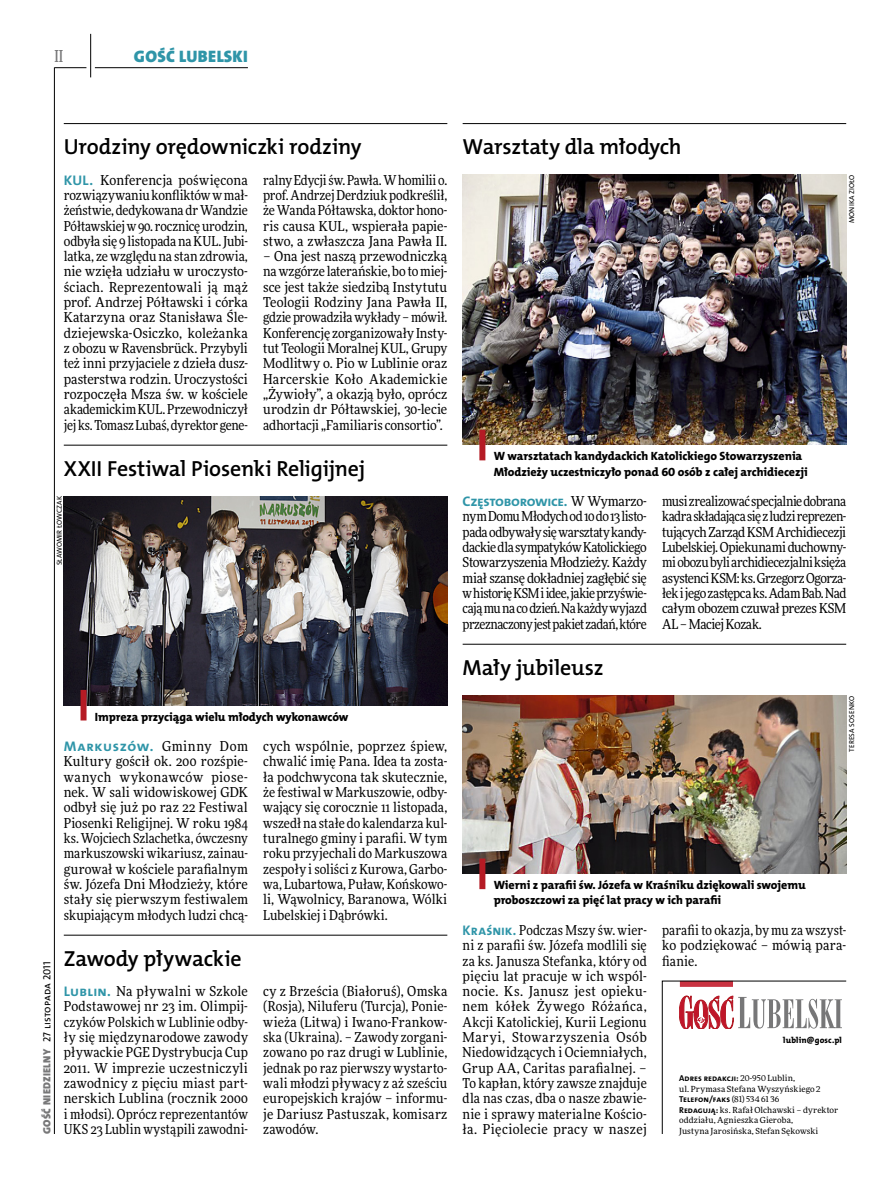
<style>
.page{position:relative;width:893px;height:1191px;background:#fff}
.page>*{position:absolute;margin:0;border:0;box-sizing:border-box;transform-origin:0 0}
.t1{font:21.9px "The Mix HP6 Se Bld";letter-spacing:-.01em;color:#000}
.t2{font:16.65px "The Mix HP9 Blk";letter-spacing:.02em;color:#2f95a8}
.t3{font:500 16.5px "Freeday Narrow";color:#777778;scale:.9 1}
.t4{font:13.95px "The Mix HP7 Bld";letter-spacing:-.025em;color:#2f95a8}
.t5{font:13.95px "The Mix HP7 Bld";letter-spacing:.04em;color:#2f95a8}
.t6{font:13.65px/15.3px "Freeday Narrow News";color:#000;text-align:justify}
.t7{font:12px/15.3px "The Mix HP8 Ex Bld";letter-spacing:-.005em;color:#000}
.t8{font:10.5px "The Mix HP5 Plain";color:#000}
.t9{font:8.55px "The Mix HP7 Bld";letter-spacing:.005em;color:#000}
.t10{font:8.55px "The Mix HP8 Ex Bld";letter-spacing:.015em;color:#000}
.t11{font:8.4px/10.5px "Freeday News";letter-spacing:.015em;color:#000}
.t12{font:7.2px "The Mix HP5 Plain";letter-spacing:.01em;color:#000}
.s1{font-family:"The Mix HP7 Bld";font-size:13.95px;color:#2f95a8}
.s2{font-family:"The Mix HP9 Blk";color:#777778}
.s3{font-family:"Freeday Narrow News";font-size:13.65px;color:#000}
.s4{font-family:"Freeday News";font-size:8.4px}
.s5{font-family:"The Mix HP7 Bld";font-size:8.55px}
</style>
<div class="page">
<hr style="left:54px;top:67px;width:1px;height:1067px;background:#000">
<hr style="left:90px;top:34px;width:1px;height:43px;background:#000">
<hr style="left:54px;top:67px;width:32px;height:1px;background:#000">
<hr style="left:95px;top:67px;width:153px;height:1px;background:#000">
<svg style="left:662px;top:980px;width:185px;height:154px"></svg>
<hr style="left:64px;top:123px;width:383px;height:1px;background:#000">
<hr style="left:463px;top:123px;width:383px;height:1px;background:#000">
<img style="left:463px;top:174px;width:383px;height:271px">
<div style="left:479px;top:430px;width:6px;height:30px;background:#b51b24"></div>
<hr style="left:463px;top:644px;width:383px;height:1px;background:#000">
<img style="left:463px;top:696px;width:383px;height:177px">
<div style="left:479px;top:858px;width:6px;height:31px;background:#b51b24"></div>
<img style="left:64px;top:496px;width:383px;height:209px">
<hr style="left:64px;top:445px;width:383px;height:1px;background:#000">
<div style="left:81px;top:690px;width:6px;height:30px;background:#b51b24"></div>
<hr style="left:64px;top:935px;width:383px;height:1px;background:#000">
<p class="t3" style="left:54px;top:46px;width:11px">II</p>
<p class="t2" style="left:134px;top:46px;width:115px">GOŚĆ LUBELSKI</p>
<h1 class="t1" style="left:64px;top:132px;width:299px">Urodziny orędowniczki rodziny</h1>
<h1 class="t1" style="left:463px;top:132px;width:220px">Warsztaty dla młodych</h1>
<p class="t6" style="left:64px;top:172px;width:186px"><span class="s1">KUL.</span> Konferencja poświęcona rozwiązywaniu konfliktów w mał&shy;żeństwie, dedykowana dr Wandzie Półtawskiej w 90. rocznicę urodzin, odbyła się 9 listopada na KUL. Jubi&shy;latka, ze względu na stan zdrowia, nie wzięła udziału w uroczysto&shy;ściach. Reprezentowali ją mąż prof. Andrzej Półtawski i córka Katarzyna oraz Stanisława Śle&shy;dziejewska-Osiczko, koleżanka z obozu w Ravensbrück. Przybyli też inni przyjaciele z dzieła dusz&shy;pasterstwa rodzin. Uroczystości rozpoczęła Msza św. w kościele akademickim KUL. Przewodniczył jej ks. Tomasz Lubaś, dyrektor gene-</p>
<p class="t6" style="left:263px;top:172px;width:186px">ralny Edycji św. Pawła. W homilii o. prof. Andrzej Derdziuk podkreślił, że Wanda Półtawska, doktor hono&shy;ris causa KUL, wspierała papie&shy;stwo, a zwłaszcza Jana Pawła II.</p>
<p class="t6" style="left:263px;top:248px;width:186px">– Ona jest naszą przewodniczką na wzgórze laterańskie, bo to miej&shy;sce jest także siedzibą Instytutu Teologii Rodziny Jana Pawła II, gdzie prowadziła wykłady – mówił.<br>Konferencję zorganizowały Insty&shy;tut Teologii Moralnej KUL, Grupy Modlitwy o. Pio w Lublinie oraz Harcerskie Koło Akademickie „Żywioły”, a okazją było, oprócz urodzin dr Półtawskiej, 30-lecie adhortacji „Familiaris consortio”.</p>
<h1 class="t1" style="left:64px;top:454px;width:303px">XXII Festiwal Piosenki Religijnej</h1>
<p class="t7" style="left:494px;top:448px;width:315px">W warsztatach kandydackich Katolickiego Stowarzyszenia<br>Młodzieży uczestniczyło ponad 60 osób z całej archidiecezji</p>
<p class="t12" style="left:847px;top:223px;width:50px;rotate:-90deg">Monika Zioło</p>
<p class="t12" style="left:55px;top:565px;width:71px;rotate:-90deg">Sławomir Łowczak</p>
<p class="t7" style="left:95px;top:709px;width:255px">Impreza przyciąga wielu młodych wykonawców</p>
<p class="t8" style="left:40px;top:1134px;width:174px;rotate:-90deg"><span class="s2">GOŚĆ NIEDZIELNY</span> 27 listopada 2011</p>
<p class="t5" style="left:64px;top:737px;width:186px">Markuszów. <span class="s3">Gminny Dom</span></p>
<p class="t6" style="left:64px;top:754px;width:186px">Kultury gościł ok. 200 rozśpie&shy;wanych wykonawców piose&shy;nek. W sali widowiskowej GDK odbył się już po raz 22 Festiwal Piosenki Religijnej. W roku 1984 ks. Wojciech Szlachetka, ówczesny markuszowski wikariusz, zainau&shy;gurował w kościele parafialnym św. Józefa Dni Młodzieży, które stały się pierwszym festiwalem skupiającym młodych ludzi chcą-</p>
<h1 class="t1" style="left:64px;top:944px;width:179px">Zawody pływackie</h1>
<p class="t6" style="left:263px;top:738px;width:186px">cych wspólnie, poprzez śpiew, chwalić imię Pana. Idea ta zosta&shy;ła podchwycona tak skutecznie, że festiwal w Markuszowie, odby&shy;wający się corocznie 11 listopada, wszedł na stałe do kalendarza kul&shy;turalnego gminy i parafii. W tym roku przyjechali do Markuszowa zespoły i soliści z Kurowa, Garbo&shy;wa, Lubartowa, Puław, Końskowo&shy;li, Wąwolnicy, Baranowa, Wólki Lubelskiej i Dąbrówki.</p>
<p class="t6" style="left:64px;top:983px;width:186px"><span class="s1">Lublin.</span> Na pływalni w Szkole Podstawowej nr 23 im. Olimpij&shy;czyków Polskich w Lublinie odby&shy;ły się międzynarodowe zawody pływackie PGE Dystrybucja Cup 2011. W imprezie uczestniczyli zawodnicy z pięciu miast part&shy;nerskich Lublina (rocznik 2000 i młodsi). Oprócz reprezentantów UKS 23 Lublin wystąpili zawodni-</p>
<p class="t6" style="left:263px;top:983px;width:186px">cy z Brześcia (Białoruś), Omska (Rosja), Niluferu (Turcja), Ponie&shy;wieża (Litwa) i Iwano-Frankow&shy;ska (Ukraina). – Zawody zorgani&shy;zowano po raz drugi w Lublinie, jednak po raz pierwszy wystarto&shy;wali młodzi pływacy z aż sześciu europejskich krajów – informu&shy;je Dariusz Pastuszak, komisarz zawodów.</p>
<p class="t4" style="left:463px;top:492px;width:186px">Częstoborowice. <span class="s3">W Wymarzo-</span></p>
<p class="t6" style="left:463px;top:509px;width:186px">nym Domu Młodych od 10 do 13 listo&shy;pada odbywały się warsztaty kandy&shy;dackie dla sympatyków Katolickiego Stowarzyszenia Młodzieży. Każdy miał szansę dokładniej zagłębić się w historię KSM i idee, jakie przyświe&shy;cają mu na co dzień. Na każdy wyjazd przeznaczony jest pakiet zadań, które</p>
<h1 class="t1" style="left:463px;top:653px;width:142px">Mały jubileusz</h1>
<p class="t6" style="left:662px;top:493px;width:186px">musi zrealizować specjalnie dobrana kadra składająca się z ludzi reprezen&shy;tujących Zarząd KSM Archidiecezji Lubelskiej. Opiekunami duchowny&shy;mi obozu byli archidiecezjalni księża asystenci KSM: ks. Grzegorz Ogorza&shy;łek i jego zastępca ks. Adam Bab. Nad całym obozem czuwał prezes KSM AL – Maciej Kozak.</p>
<p class="t12" style="left:847px;top:752px;width:58px;rotate:-90deg">Teresa Sosenko</p>
<p class="t7" style="left:494px;top:877px;width:313px">Wierni z parafii św. Józefa w Kraśniku dziękowali swojemu proboszczowi za pięć lat pracy w ich parafii</p>
<p class="t6" style="left:463px;top:922px;width:186px"><span class="s1">Kraśnik.</span> Podczas Mszy św. wier&shy;ni z parafii św. Józefa modlili się za ks. Janusza Stefanka, który od pięciu lat pracuje w ich wspól&shy;nocie. Ks. Janusz jest opieku&shy;nem kółek Żywego Różańca, Akcji Katolickiej, Kurii Legionu Maryi, Stowarzyszenia Osób Niedowidzących i Ociemniałych, Grup AA, Caritas parafialnej. – To kapłan, który zawsze znajduje dla nas czas, dba o nasze zbawie&shy;nie i sprawy materialne Kościo&shy;ła. Pięciolecie pracy w naszej</p>
<p class="t6" style="left:662px;top:922px;width:186px">parafii to okazja, by mu za wszyst&shy;ko podziękować – mówią para&shy;fianie.</p>
<p class="t10" style="left:783px;top:1034px;width:60px">lublin@gosc.pl</p>
<p class="t9" style="left:679px;top:1073px;width:117px">Adres redakcji: <span class="s4">20-950 Lublin,</span></p>
<p class="t11" style="left:679px;top:1083px;width:143px">ul. Prymasa Stefana Wyszyńskiego 2</p>
<p class="t9" style="left:679px;top:1094px;width:102px">Telefon/faks <span class="s4">(81) 534 61 36</span></p>
<p class="t11" style="left:679px;top:1104px;width:161px"><span class="s5">Redagują:</span> ks. Rafał Olchawski – dyrektor oddziału, Agnieszka Gieroba,<br>Justyna Jarosińska, Stefan Sękowski</p>
</div>
